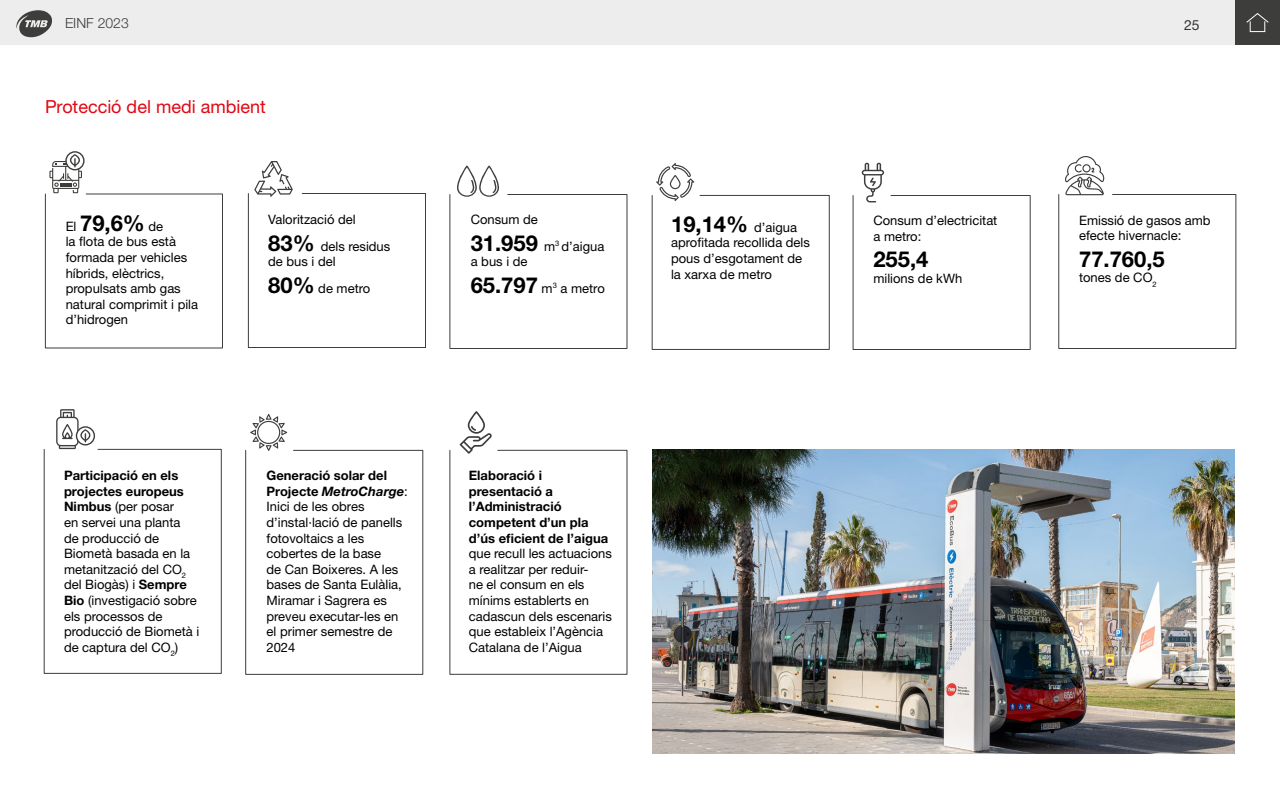
<style>
.page{position:relative;width:1280px;height:800px;background:#fff}
.page>*{position:absolute;margin:0;border:0;box-sizing:border-box;transform-origin:0 0}
.t1{font:700 22px "Helvetica Neue LT Std";color:#000}
.t2{font:18px "Helvetica Neue LT Std";color:#e30613}
.t3{font:300 14px "Helvetica Neue LT Std";color:#3d3d3b}
.t4{font:14px "Helvetica Neue LT Std";color:#333}
.t5{font:13px/15.6px "Helvetica Neue LT Std";color:#000}
.t6{font:700 13px/15.6px "Helvetica Neue LT Std";color:#000}
.s1{font-weight:400;font-size:13px}
.s2{font-weight:700;font-size:22px}
.s3{font-weight:700}
.s4{font-weight:700;font-style:italic}
</style>
<div class="page">
<div style="left:0;top:0;width:1280px;height:45px;background:#ededed"></div>
<svg style="left:16px;top:10px;width:36px;height:27px"></svg>
<div style="left:1235px;top:0;width:45px;height:45px;background:#3d3d3b"></div>
<div style="left:1250px;top:21px;width:15px;height:11px;border:1px solid #fff"></div>
<svg style="left:1246px;top:13px;width:23px;height:11px"></svg>
<img style="left:652px;top:449px;width:583px;height:305px">
<svg style="left:248px;top:161px;width:178px;height:187px"></svg>
<svg style="left:449px;top:166px;width:178px;height:183px"></svg>
<svg style="left:652px;top:163px;width:178px;height:187px"></svg>
<svg style="left:853px;top:163px;width:178px;height:187px"></svg>
<svg style="left:1058px;top:156px;width:178px;height:193px"></svg>
<svg style="left:44px;top:409px;width:178px;height:265px"></svg>
<svg style="left:245px;top:414px;width:178px;height:261px"></svg>
<svg style="left:449px;top:411px;width:178px;height:264px"></svg>
<div style="left:65px;top:151px;width:20px;height:19px;border:1px solid #3d3d3b;border-radius:50%"></div>
<svg style="left:45px;top:154px;width:178px;height:194px"></svg>
<p class="t3" style="left:65px;top:15px;width:65px">EINF 2023</p>
<p class="t4" style="left:1184px;top:16px;width:17px">25</p>
<h2 class="t2" style="left:45px;top:96px;width:222px">Protecció del medi ambient</h2>
<h1 class="t1" style="left:66px;top:209px;width:99px"><span class="s1">El</span> 79,6% <span class="s1">de</span></h1>
<p class="t5" style="left:66px;top:234px;width:134px">la flota de bus està formada per vehicles híbrids, elèctrics, propulsats amb gas natural comprimit i pila d’hidrogen</p>
<p class="t5" style="left:268px;top:206px;width:124px;line-height:26.4px">Valorització del<br><span class="s2">83%</span> dels residus</p>
<p class="t5" style="left:268px;top:248px;width:104px;line-height:26.4px">de bus i del<br><span class="s2">80%</span> de metro</p>
<p class="t5" style="left:471px;top:206px;width:135px;line-height:26.4px">Consum de<br><span class="s2">31.959</span> m<sup>3</sup> d’aigua</p>
<p class="t5" style="left:471px;top:248px;width:136px;line-height:26.4px">a bus i de<br><span class="s2">65.797</span> m<sup>3</sup> a metro</p>
<p class="t5" style="left:267px;top:468px;width:143px"><span class="s3">Generació solar del<br>Projecte</span> <span class="s4">MetroCharge</span>:<br>Inici de les obres d’instal·lació de panells fotovoltaics a les cobertes de la base<br>de Can Boixeres. A les bases de Santa Eulàlia,<br>Miramar i Sagrera es preveu executar-les en el primer semestre de<br>2024</p>
<p class="t5" style="left:64px;top:468px;width:137px"><span class="s3">Participació en els projectes europeus<br>Nimbus</span> (per posar<br>en servei una planta<br>de producció de<br>Biometà basada en la metanització del CO<sub>2 </sub>del Biogàs) i <span class="s3">Sempre<br>Bio</span> (investigació sobre els processos de producció de Biometà i de captura del CO<sub>2</sub>)</p>
<p class="t6" style="left:469px;top:467px;width:141px">Elaboració i presentació a l’Administració competent d’un pla d’ús eficient de l’aigua</p>
<p class="t5" style="left:469px;top:546px;width:145px">que recull les actuacions a realitzar per reduir-<br>ne el consum en els mínims establerts en cadascun dels escenaris que estableix l’Agència<br>Catalana de l’Aigua</p>
<p class="t5" style="left:671px;top:219px;width:140px"><span class="s2">19,14%</span> d’aigua aprofitada recollida dels pous d’esgotament de la xarxa de metro</p>
<p class="t5" style="left:873px;top:213px;width:126px">Consum d’electricitat a metro:</p>
<h1 class="t1" style="left:873px;top:246px;width:57px">255,4</h1>
<p class="t5" style="left:873px;top:270px;width:90px">milions de kWh</p>
<p class="t5" style="left:1079px;top:212px;width:133px">Emissió de gasos amb efecte hivernacle:</p>
<h1 class="t1" style="left:1079px;top:245px;width:87px">77.760,5</h1>
<p class="t5" style="left:1079px;top:270px;width:79px">tones de CO<sub>2</sub></p>
</div>
